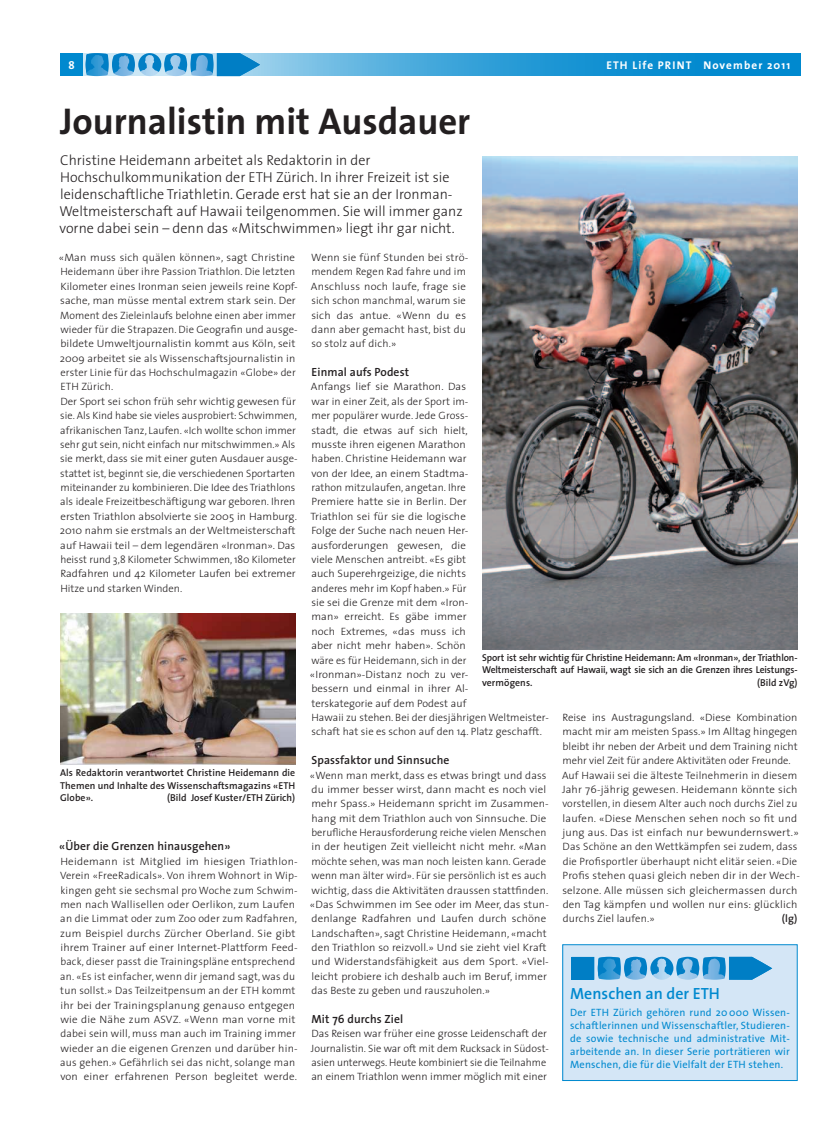
<style>
.page{position:relative;width:833px;height:1134px;background:#fff}
.page>*{position:absolute;margin:0;border:0;box-sizing:border-box;transform-origin:0 0}
.t1{font:700 37.5px "The Sans";color:#231f20}
.t2{font:600 16.25px "The Sans";letter-spacing:.005em;color:#0089cf}
.t3{font:300 14.38px/16.9px "The Sans";letter-spacing:.005em;color:#231f20}
.t4{font:600 11.88px "The Sans";letter-spacing:.01em;color:#231f20}
.t5{font:700 11.25px "The Sans";letter-spacing:.1em;color:#fff}
.t6{font:300 10.62px/14.4px "The Sans";letter-spacing:.01em;color:#231f20}
.t7{font:10.62px/13.1px "The Sans";letter-spacing:.02em;color:#0089cf;text-align:justify}
.t8{font:600 10.62px "The Sans";color:#231f20}
.t9{font:600 10px/12.5px "The Sans";color:#231f20;text-align:justify;scale:.96 1}
.t10{font:600 10px/12.5px "The Sans";color:#231f20;text-align:justify}
</style>
<div class="page">
<div style="left:60px;top:53px;width:23px;height:23px;background:#0089cf"></div>
<img style="left:482px;top:157px;width:315px;height:492px">
<svg style="left:83px;top:53px;width:718px;height:23px;background:#329fd7"></svg>
<svg style="left:86px;top:53px;width:174px;height:23px;background:#4ea4d7"></svg>
<div style="left:563px;top:945px;width:234px;height:135px;background:#d4e6f6"></div>
<div style="left:562px;top:944px;width:235px;height:137px;border:1px solid #0089cf"></div>
<svg style="left:571px;top:957px;width:201px;height:23px"></svg>
<img style="left:60px;top:614px;width:235px;height:151px">
<p class="t5" style="left:69px;top:55px;width:8px">8</p>
<h1 class="t1" style="left:60px;top:90px;width:411px">Journalistin mit Ausdauer</h1>
<p class="t3" style="left:59px;top:152px;width:405px">Christine Heidemann arbeitet als Redaktorin in der Hochschulkommunikation der ETH Zürich. In ihrer Freizeit ist sie leidenschaftliche Triathletin. Gerade erst hat sie an der Ironman-Weltmeisterschaft auf Hawaii teilgenommen. Sie will immer ganz vorne dabei sein – denn das «Mitschwimmen» liegt ihr gar nicht.</p>
<p class="t5" style="left:606px;top:55px;width:185px">ETH Life PRINT November 2011</p>
<p class="t6" style="left:59px;top:250px;width:240px">«Man muss sich quälen können», sagt Christine Heidemann über ihre Passion Triathlon. Die letzten Kilometer eines Ironman seien jeweils reine Kopf&shy;sache, man müsse mental extrem stark sein. Der Moment des Zieleinlaufs belohne einen aber immer wieder für die Strapazen. Die Geografin und ausge&shy;bildete Umweltjournalistin kommt aus Köln, seit 2009 arbeitet sie als Wissenschaftsjournalistin in erster Linie für das Hochschulmagazin «Globe» der ETH Zürich.<br>Der Sport sei schon früh sehr wichtig gewesen für sie. Als Kind habe sie vieles ausprobiert: Schwimmen, afrikanischen Tanz, Laufen. «Ich wollte schon immer sehr gut sein, nicht einfach nur mitschwimmen.» Als sie merkt, dass sie mit einer guten Ausdauer ausge&shy;stattet ist, beginnt sie, die verschiedenen Sportarten miteinander zu kombinieren. Die Idee des Triathlons als ideale Freizeitbeschäftigung war geboren. Ihren ersten Triathlon absolvierte sie 2005 in Hamburg.<br>2010 nahm sie erstmals an der Weltmeisterschaft auf Hawaii teil – dem legendären «Ironman». Das heisst rund 3,8 Kilometer Schwimmen, 180 Kilometer Radfahren und 42 Kilometer Laufen bei extremer Hitze und starken Winden.</p>
<p class="t10" style="left:60px;top:766px;width:237px">Als Redaktorin verantwortet Christine Heidemann die Themen und Inhalte des Wissenschaftsmagazins «ETH Globe».</p>
<p class="t10" style="left:167px;top:791px;width:129px">(Bild Josef Kuster/ETH Zürich)</p>
<p class="t4" style="left:59px;top:836px;width:173px">«Über die Grenzen hinausgehen»</p>
<p class="t6" style="left:60px;top:854px;width:239px">Heidemann ist Mitglied im hiesigen Triathlon-Verein «FreeRadicals». Von ihrem Wohnort in Wip&shy;kingen geht sie sechsmal pro Woche zum Schwim&shy;men nach Wallisellen oder Oerlikon, zum Laufen an die Limmat oder zum Zoo oder zum Radfahren, zum Beispiel durchs Zürcher Oberland. Sie gibt ihrem Trainer auf einer Internet-Plattform Feed&shy;back, dieser passt die Trainingspläne entsprechend an. «Es ist einfacher, wenn dir jemand sagt, was du tun sollst.» Das Teilzeitpensum an der ETH kommt ihr bei der Trainingsplanung genauso entgegen wie die Nähe zum ASVZ. «Wenn man vorne mit dabei sein will, muss man auch im Training immer wieder an die eigenen Grenzen und darüber hin&shy;aus gehen.» Gefährlich sei das nicht, solange man von einer erfahrenen Person begleitet werde.</p>
<p class="t6" style="left:311px;top:250px;width:159px">Wenn sie fünf Stunden bei strö&shy;mendem Regen Rad fahre und im<br>Anschluss noch laufe, frage sie sich schon manchmal, warum sie sich das antue. «Wenn du es dann aber gemacht hast, bist du so stolz auf dich.»</p>
<p class="t4" style="left:311px;top:362px;width:99px">Einmal aufs Podest</p>
<p class="t6" style="left:310px;top:379px;width:240px">Anfangs lief sie Marathon. Das<br>war in einer Zeit, als der Sport im-<br>mer populärer wurde. Jede Gross-<br>stadt, die etwas auf sich hielt,<br>musste ihren eigenen Marathon<br>haben. Christine Heidemann war<br>von der Idee, an einem Stadtma-<br>rathon mitzulaufen, angetan. Ihre<br>Premiere hatte sie in Berlin. Der<br>Triathlon sei für sie die logische<br>Folge der Suche nach neuen Her-<br>ausforderungen gewesen, die<br>viele Menschen antreibt. «Es gibt<br>auch Superehrgeizige, die nichts<br>anderes mehr im Kopf haben.» Für<br>sie sei die Grenze mit dem «Iron-<br>man» erreicht. Es gäbe immer<br>noch Extremes, «das muss ich<br>aber nicht mehr haben». Schön<br>wäre es für Heidemann, sich in der «Ironman»-Distanz noch zu ver-<br>bessern und einmal in ihrer Al-<br>terskategorie auf dem Podest auf<br>Hawaii zu stehen. Bei der diesjährigen Weltmeister&shy;schaft hat sie es schon auf den 14. Platz geschafft.</p>
<p class="t4" style="left:311px;top:750px;width:140px">Spassfaktor und Sinnsuche</p>
<p class="t6" style="left:310px;top:767px;width:240px">«Wenn man merkt, dass es etwas bringt und dass du immer besser wirst, dann macht es noch viel mehr Spass.» Heidemann spricht im Zusammen&shy;hang mit dem Triathlon auch von Sinnsuche. Die berufliche Herausforderung reiche vielen Menschen in der heutigen Zeit vielleicht nicht mehr. «Man möchte sehen, was man noch leisten kann. Gerade wenn man älter wird». Für sie persönlich ist es auch wichtig, dass die Aktivitäten draussen stattfinden. «Das Schwimmen im See oder im Meer, das stun&shy;denlange Radfahren und Laufen durch schöne Landschaften», sagt Christine Heidemann, «macht den Triathlon so reizvoll.» Und sie zieht viel Kraft und Widerstandsfähigkeit aus dem Sport. «Viel&shy;leicht probiere ich deshalb auch im Beruf, immer das Beste zu geben und rauszuholen.»</p>
<p class="t4" style="left:311px;top:1009px;width:93px">Mit 76 durchs Ziel</p>
<p class="t6" style="left:311px;top:1026px;width:239px">Das Reisen war früher eine grosse Leidenschaft der Journalistin. Sie war oft mit dem Rucksack in Südost&shy;asien unterwegs. Heute kombiniert sie die Teilnahme an einem Triathlon wenn immer möglich mit einer</p>
<p class="t9" style="left:482px;top:651px;width:330px">Sport ist sehr wichtig für Christine Heidemann: Am «Ironman», der Triathlon-Weltmeisterschaft auf Hawaii, wagt sie sich an die Grenzen ihres Leistungs&shy;vermögens.</p>
<p class="t10" style="left:757px;top:676px;width:42px">(Bild zVg)</p>
<p class="t6" style="left:562px;top:710px;width:239px">Reise ins Austragungsland. «Diese Kombination macht mir am meisten Spass.» Im Alltag hingegen bleibt ihr neben der Arbeit und dem Training nicht mehr viel Zeit für andere Aktivitäten oder Freunde.<br>Auf Hawaii sei die älteste Teilnehmerin in diesem Jahr 76-jährig gewesen. Heidemann könnte sich vorstellen, in diesem Alter auch noch durchs Ziel zu laufen. «Diese Menschen sehen noch so fit und jung aus. Das ist einfach nur bewundernswert.» Das Schöne an den Wettkämpfen sei zudem, dass die Profisportler überhaupt nicht elitär seien. «Die Profis stehen quasi gleich neben dir in der Wech&shy;selzone. Alle müssen sich gleichermassen durch den Tag kämpfen und wollen nur eins: glücklich durchs Ziel laufen.»</p>
<p class="t8" style="left:782px;top:910px;width:17px">(lg)</p>
<h2 class="t2" style="left:570px;top:980px;width:151px">Menschen an der ETH</h2>
<p class="t7" style="left:570px;top:1005px;width:221px">Der ETH Zürich gehören rund 20 000 Wissen&shy;schaftlerinnen und Wissenschaftler, Studieren&shy;de sowie technische und administrative Mit&shy;arbeitende an. In dieser Serie porträtieren wir Menschen, die für die Vielfalt der ETH stehen.</p>
</div>
